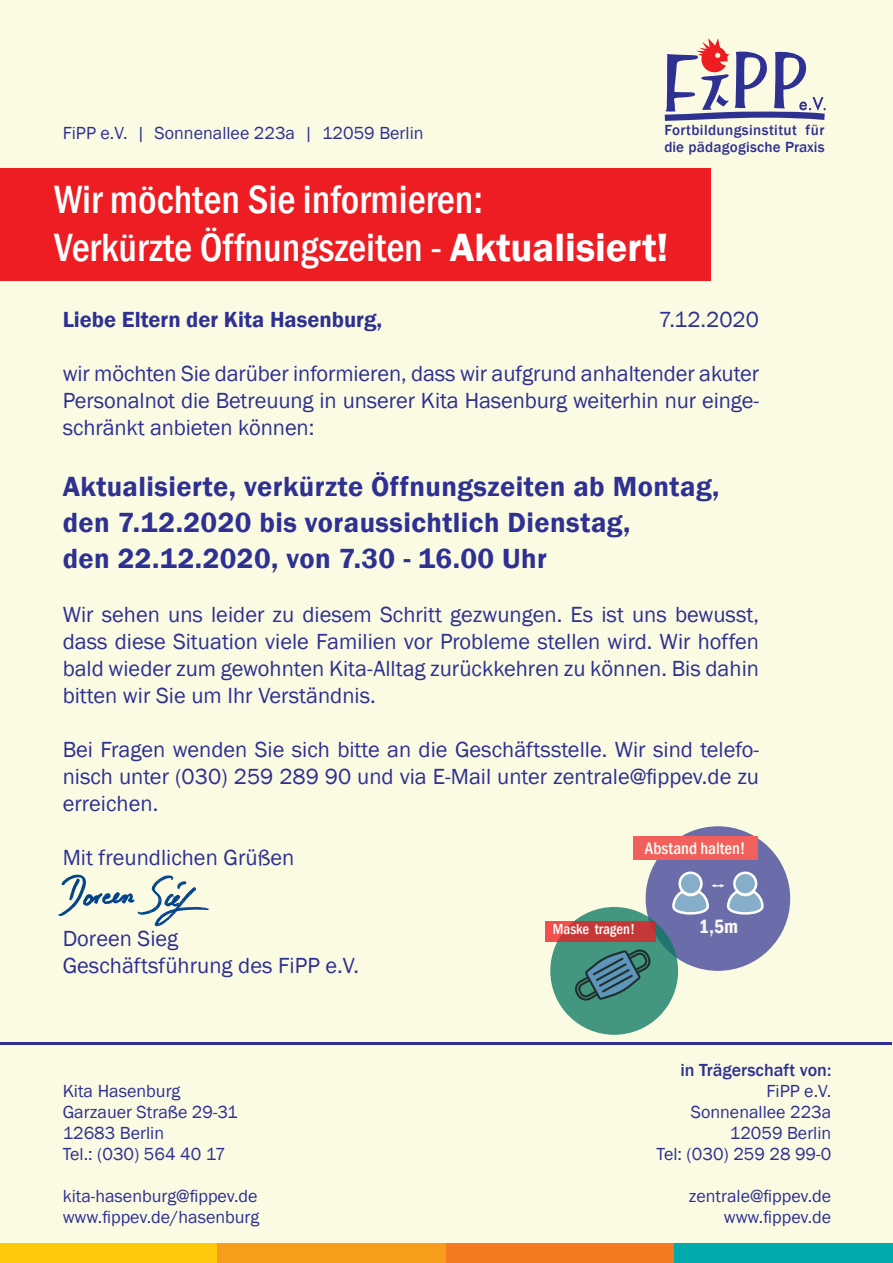
<style>
.page{position:relative;width:893px;height:1263px;background:#fbfbe3}
.page>*{position:absolute;margin:0;border:0;box-sizing:border-box;transform-origin:0 0}
.t1{font:500 condensed 40.5px/48.6px "Franklin Gothic";color:#fff}
.t2{font:600 28.5px/36px "Franklin Gothic";letter-spacing:.015em;color:#2e3092}
.t3{font:22.5px/27px "Franklin Gothic";color:#2e3092;text-align:justify}
.t4{font:600 22.5px "Franklin Gothic";color:#2e3092}
.t5{font:600 condensed 19.95px "Franklin Gothic";color:#f4f5f5}
.t6{font:18px/21px "Franklin Gothic";color:#2e3092}
.t7{font:500 18px "Franklin Gothic";color:#2e3092}
.t8{font:500 condensed 17.1px "Franklin Gothic";color:#fff}
.t9{font:500 15.15px/17.2px "Franklin Gothic";letter-spacing:.025em;color:#2e3092}
.t10{font:500 condensed 15px "Franklin Gothic";color:#fff}
.s1{font-weight:600;font-stretch:normal}
</style>
<div class="page">
<div style="left:0;top:168px;width:710px;height:113px;background:#ee1d23"></div>
<hr style="left:1px;top:1041px;width:891px;height:3px;background:#2e3092">
<svg style="left:665px;top:38px;width:161px;height:83px"></svg>
<div style="left:0;top:1244px;width:218px;height:19px;background:#feca0a"></div>
<div style="left:218px;top:1244px;width:228px;height:19px;background:#f89c1c"></div>
<div style="left:446px;top:1244px;width:228px;height:19px;background:#f47921"></div>
<div style="left:675px;top:1244px;width:218px;height:19px;background:#00aaad"></div>
<div style="left:646px;top:826px;width:144px;height:145px;background:#6b6daa;border-radius:50%"></div>
<div style="left:633px;top:836px;width:125px;height:24px;background:#f1605c"></div>
<svg style="left:680px;top:873px;width:21px;height:21px"></svg>
<div style="left:678px;top:871px;width:25px;height:25px;border:3px solid #fff;border-radius:50%"></div>
<svg style="left:734px;top:873px;width:22px;height:21px"></svg>
<div style="left:733px;top:871px;width:24px;height:25px;border:3px solid #fff;border-radius:50%"></div>
<svg style="left:672px;top:884px;width:92px;height:31px"></svg>
<svg style="left:58px;top:874px;width:151px;height:53px"></svg>
<svg style="left:550px;top:907px;width:128px;height:128px;background:#45947e"></svg>
<svg style="left:574px;top:948px;width:78px;height:53px;background:#427e7c"></svg>
<svg style="left:545px;top:921px;width:110px;height:20px;background:#cd3c3c"></svg>
<p class="t6" style="left:63px;top:123px;width:362px">FiPP e.V. | Sonnenallee 223a | 12059 Berlin</p>
<p class="t9" style="left:664px;top:121px;width:162px">Fortbildungsinstitut für die pädagogische Praxis</p>
<h1 class="t1" style="left:54px;top:174px;width:616px">Wir möchten Sie informieren:<br>Verkürzte Öffnungszeiten - <span class="s1">Aktualisiert!</span></h1>
<p class="t4" style="left:63px;top:305px;width:321px">Liebe Eltern der Kita Hasenburg,</p>
<p class="t3" style="left:659px;top:306px;width:102px">7.12.2020</p>
<p class="t3" style="left:63px;top:360px;width:698px">wir möchten Sie darüber informieren, dass wir aufgrund anhaltender akuter Personalnot die Betreuung in unserer Kita Hasenburg weiterhin nur einge&shy;schränkt anbieten können:</p>
<p class="t2" style="left:63px;top:468px;width:658px">Aktualisierte, verkürzte Öffnungszeiten ab Montag, den 7.12.2020 bis voraussichtlich Dienstag,<br>den 22.12.2020, von 7.30 - 16.00 Uhr</p>
<p class="t3" style="left:63px;top:601px;width:698px">Wir sehen uns leider zu diesem Schritt gezwungen. Es ist uns bewusst, dass diese Situation viele Familien vor Probleme stellen wird. Wir hoffen bald wieder zum gewohnten Kita-Alltag zurückkehren zu können. Bis dahin bitten wir Sie um Ihr Verständnis.</p>
<p class="t3" style="left:63px;top:736px;width:698px">Bei Fragen wenden Sie sich bitte an die Geschäftsstelle. Wir sind telefo&shy;nisch unter (030) 259 289 90 und via E-Mail unter zentrale@fippev.de zu erreichen.</p>
<p class="t3" style="left:63px;top:844px;width:233px">Mit freundlichen Grüßen</p>
<p class="t8" style="left:645px;top:837px;width:102px">Abstand halten!</p>
<p class="t3" style="left:63px;top:925px;width:298px">Doreen Sieg<br>Geschäftsführung des FiPP e.V.</p>
<p class="t6" style="left:63px;top:1080px;width:177px">Kita Hasenburg<br>Garzauer Straße 29-31<br>12683 Berlin<br>Tel.: (030) 564 40 17</p>
<p class="t6" style="left:63px;top:1186px;width:198px">kita-hasenburg@fippev.de www.fippev.de/hasenburg</p>
<p class="t10" style="left:553px;top:919px;width:84px">Maske tragen!</p>
<p class="t5" style="left:699px;top:913px;width:41px">1,5m</p>
<p class="t7" style="left:680px;top:1058px;width:152px">in Trägerschaft von:</p>
<p class="t6" style="left:657px;top:1081px;width:176px;text-align:right">FiPP e.V.<br>Sonnenallee 223a<br>12059 Berlin<br>Tel: (030) 259 28 99-0</p>
<p class="t6" style="left:689px;top:1186px;width:144px;text-align:right">zentrale@fippev.de www.fippev.de</p>
</div>
